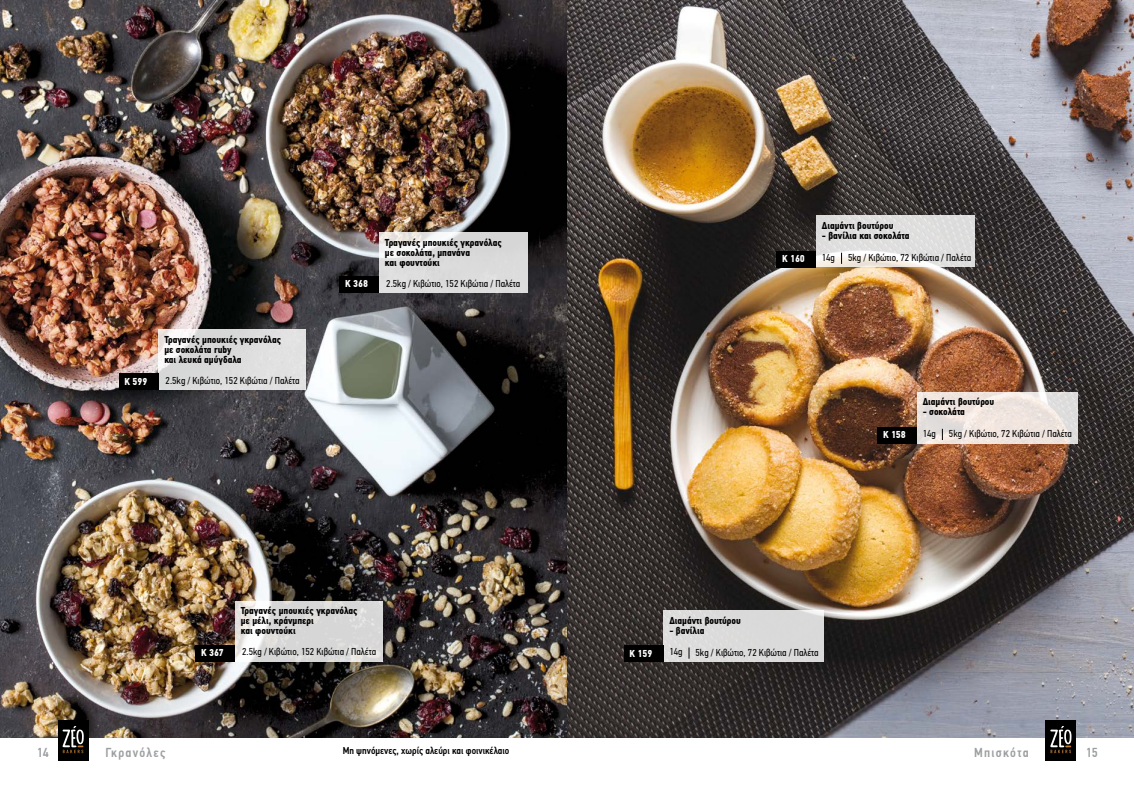
<style>
.page{position:relative;width:1134px;height:794px;background:#fff}
.page>*{position:absolute;margin:0;border:0;box-sizing:border-box;transform-origin:0 0}
.t1{font:500 13px "PF Din Text Cond Pro";letter-spacing:.1em;color:#9c9e9f}
.t2{font:700 10px/10px "PF Din Text Cond Pro";color:#000}
.t3{font:10px "PF Din Text Cond Pro";color:#000}
.t4{font:500 10px "PF Din Text Cond Pro";color:#000}
.t5{font:700 10px "PF Din Text Cond Pro";color:#fff}
</style>
<div class="page">
<img style="left:0;top:0;width:1134px;height:737px">
<svg style="left:816px;top:216px;width:159px;height:51px;background:#e4e2e1"></svg>
<svg style="left:917px;top:392px;width:160px;height:51px;background:#ede4df"></svg>
<div style="left:663px;top:610px;width:161px;height:52px;background:#dbdada"></div>
<div style="left:776px;top:251px;width:40px;height:16px;background:#000"></div>
<div style="left:877px;top:427px;width:40px;height:16px;background:#000"></div>
<div style="left:624px;top:645px;width:39px;height:17px;background:#000"></div>
<svg style="left:379px;top:232px;width:148px;height:61px;background:#dedede"></svg>
<svg style="left:158px;top:329px;width:148px;height:61px;background:#dedede"></svg>
<svg style="left:235px;top:601px;width:148px;height:60px;background:#dedddd"></svg>
<div style="left:339px;top:276px;width:40px;height:17px;background:#000"></div>
<div style="left:119px;top:373px;width:39px;height:17px;background:#000"></div>
<div style="left:195px;top:645px;width:40px;height:16px;background:#000"></div>
<div style="left:58px;top:720px;width:31px;height:40px;background:#000"></div>
<svg style="left:63px;top:726px;width:21px;height:27px"></svg>
<div style="left:1045px;top:720px;width:31px;height:40px;background:#000"></div>
<svg style="left:1050px;top:726px;width:21px;height:27px"></svg>
<p class="t5" style="left:125px;top:375px;width:24px">Κ 599</p>
<p class="t2" style="left:164px;top:334px;width:118px">Τραγανές μπουκιές γκρανόλας με σοκολάτα ruby<br>και λευκά αμύγδαλα</p>
<p class="t3" style="left:166px;top:374px;width:136px">2.5kg / Κιβώτιο, 152 Kιβώτια / Παλέτα</p>
<p class="t5" style="left:345px;top:278px;width:24px">Κ 368</p>
<p class="t2" style="left:385px;top:237px;width:118px">Τραγανές μπουκιές γκρανόλας με σοκολάτα, μπανάνα<br>και φουντούκι</p>
<p class="t3" style="left:386px;top:277px;width:136px">2.5kg / Κιβώτιο, 152 Kιβώτια / Παλέτα</p>
<p class="t5" style="left:201px;top:647px;width:24px">Κ 367</p>
<p class="t2" style="left:241px;top:606px;width:118px">Τραγανές μπουκιές γκρανόλας με μέλι, κράνμπερι<br>και φουντούκι</p>
<p class="t3" style="left:242px;top:646px;width:136px">2.5kg / Κιβώτιο, 152 Kιβώτια / Παλέτα</p>
<p class="t5" style="left:782px;top:252px;width:24px">Κ 160</p>
<p class="t2" style="left:822px;top:221px;width:73px">Διαμάντι βουτύρου</p>
<p class="t2" style="left:822px;top:231px;width:89px">- βανίλια και σοκολάτα</p>
<p class="t3" style="left:822px;top:251px;width:15px">14g</p>
<p class="t3" style="left:848px;top:251px;width:125px">5kg / Κιβώτιο, 72 Kιβώτια / Παλέτα</p>
<p class="t5" style="left:883px;top:428px;width:24px">Κ 158</p>
<p class="t2" style="left:923px;top:397px;width:73px">Διαμάντι βουτύρου</p>
<p class="t2" style="left:923px;top:407px;width:44px">- σοκολάτα</p>
<p class="t3" style="left:923px;top:427px;width:15px">14g</p>
<p class="t3" style="left:949px;top:427px;width:125px">5kg / Κιβώτιο, 72 Kιβώτια / Παλέτα</p>
<p class="t5" style="left:630px;top:647px;width:24px">Κ 159</p>
<p class="t2" style="left:669px;top:615px;width:73px">Διαμάντι βουτύρου</p>
<p class="t2" style="left:669px;top:625px;width:37px">- βανίλια</p>
<p class="t3" style="left:669px;top:646px;width:15px">14g</p>
<p class="t3" style="left:695px;top:646px;width:125px">5kg / Κιβώτιο, 72 Kιβώτια / Παλέτα</p>
<h1 class="t1" style="left:37px;top:744px;width:14px">14</h1>
<h1 class="t1" style="left:974px;top:744px;width:56px">Μπισκότα</h1>
<h1 class="t1" style="left:1086px;top:744px;width:14px">15</h1>
<h1 class="t1" style="left:105px;top:744px;width:61px">Γκρανόλες</h1>
<p class="t4" style="left:343px;top:745px;width:168px">Μη ψηνόμενες, χωρίς αλεύρι και φοινικέλαιο</p>
</div>
